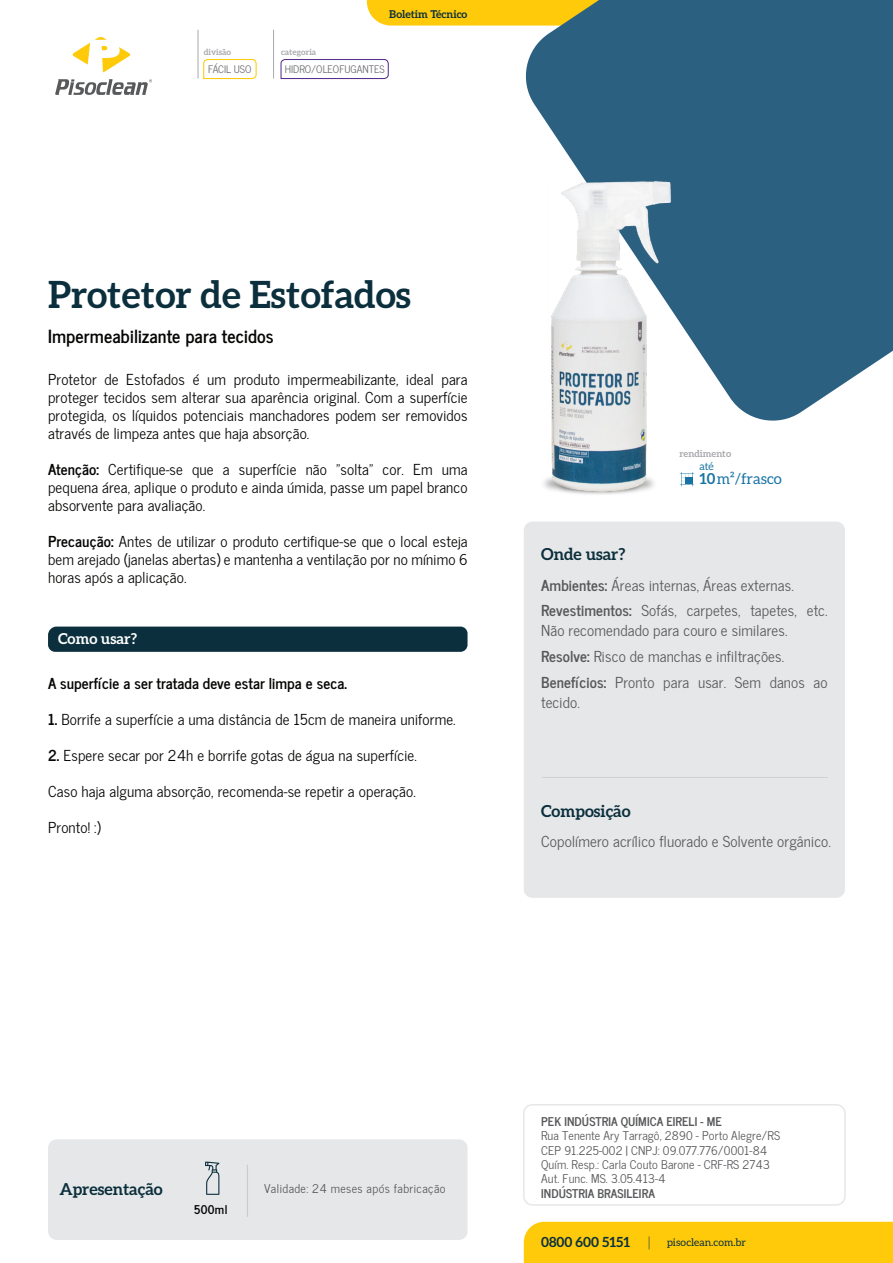
<style>
.page{position:relative;width:893px;height:1263px;background:#fff}
.page>*{position:absolute;margin:0;border:0;box-sizing:border-box;transform-origin:0 0}
.t1{font:300 55.65px "Aleo";color:#afafaf;scale:.25 1}
.t2{font:700 37.5px "Aleo";color:#0b2f3c}
.t3{font:700 18px "News Cycle";letter-spacing:.01em;color:#050504}
.t4{font:700 16.5px "Aleo";color:#0b2f3c}
.t5{font:15.15px "Aleo";color:#1974a5}
.t6{font:15px/18px "News Cycle";letter-spacing:.01em;color:#050504;text-align:justify}
.t7{font:15px/25.8px "News Cycle";letter-spacing:.01em;color:#57585a}
.t8{font:700 15px "News Cycle";letter-spacing:.01em;color:#050504}
.t9{font:700 15px "Aleo";color:#fff}
.t10{font:700 13.95px "Aleo";color:#0b2f3c}
.t11{font:12px/14.4px "News Cycle";letter-spacing:.01em;color:#57585a}
.t12{font:700 12px "News Cycle";letter-spacing:.01em;color:#57585a}
.t13{font:12px "News Cycle";letter-spacing:.035em;color:#57585a}
.t14{font:700 12px "News Cycle";letter-spacing:.035em;color:#050504}
.t15{font:700 10.8px "Aleo";color:#0b2f3c}
.t16{font:10.8px "Aleo";color:#1974a5}
.t17{font:10.5px "Aleo";color:#0b2f3c}
.t18{font:10.35px "News Cycle";color:#6c6d70}
.t19{font:700 9.6px "Aleo";color:#a8a9ad}
.t20{font:700 8.4px "Aleo";color:#a8a9ad}
.s1{font-weight:700}
.s2{font-weight:300;font-size:13.95px}
</style>
<div class="page">
<svg style="left:367px;top:0;width:152px;height:26px;background:#fecc15"></svg>
<svg style="left:519px;top:0;width:374px;height:421px;background:#4a7791"></svg>
<div style="left:48px;top:627px;width:420px;height:25px;background:#0b2f3c"></div>
<div style="left:524px;top:522px;width:321px;height:376px;background:#e6e7e9;border-radius:9px"></div>
<div style="left:523px;top:1104px;width:323px;height:101px;border:2px solid #e6e7e9;border-radius:9px"></div>
<img style="left:544px;top:178px;width:135px;height:344px">
<svg style="left:203px;top:59px;width:54px;height:21px"></svg>
<div style="left:524px;top:1222px;width:369px;height:41px;background:#feca0a"></div>
<hr style="left:198px;top:30px;width:1px;height:49px;background:#a8a9ad">
<svg style="left:72px;top:37px;width:59px;height:35px"></svg>
<svg style="left:55px;top:79px;width:97px;height:16px"></svg>
<hr style="left:542px;top:777px;width:286px;height:1px;background:#d1d2d4">
<svg style="left:680px;top:472px;width:14px;height:14px"></svg>
<div style="left:48px;top:1139px;width:420px;height:101px;background:#e6e7e9;border-radius:9px"></div>
<svg style="left:205px;top:1161px;width:14px;height:34px"></svg>
<svg style="left:280px;top:59px;width:109px;height:21px"></svg>
<hr style="left:273px;top:30px;width:1px;height:49px;background:#a8a9ad">
<p class="t20" style="left:204px;top:47px;width:29px">divisão</p>
<p class="t18" style="left:208px;top:60px;width:45px">FÁCIL USO</p>
<p class="t15" style="left:389px;top:8px;width:80px">Boletim Técnico</p>
<p class="t20" style="left:281px;top:47px;width:37px">categoria</p>
<p class="t18" style="left:285px;top:60px;width:101px">HIDRO/OLEOFUGANTES</p>
<h2 class="t2" style="left:48px;top:273px;width:364px">Protetor de Estofados</h2>
<p class="t3" style="left:48px;top:320px;width:227px">Impermeabilizante para tecidos</p>
<p class="t6" style="left:48px;top:370px;width:421px">Protetor de Estofados é um produto impermeabilizante, ideal para proteger tecidos sem alterar sua aparência original. Com a superfície protegida, os líquidos potenciais manchadores podem ser removidos através de limpeza antes que haja absorção.</p>
<p class="t6" style="left:48px;top:460px;width:421px"><span class="s1">Atenção:</span> Certifique-se que a superfície não "solta" cor. Em uma pequena área, aplique o produto e ainda úmida, passe um papel branco absorvente para avaliação.</p>
<p class="t6" style="left:48px;top:532px;width:421px"><span class="s1">Precaução:</span> Antes de utilizar o produto certifique-se que o local esteja bem arejado (janelas abertas) e mantenha a ventilação por no mínimo 6 horas após a aplicação.</p>
<p class="t9" style="left:58px;top:630px;width:80px">Como usar?</p>
<p class="t8" style="left:48px;top:670px;width:300px">A superfície a ser tratada deve estar limpa e seca.</p>
<p class="t6" style="left:48px;top:709px;width:409px"><span class="s1">1.</span> Borrife a superfície a uma distância de 15cm de maneira uniforme.</p>
<p class="t6" style="left:48px;top:745px;width:370px"><span class="s1">2.</span> Espere secar por 24h e borrife gotas de água na superfície.</p>
<p class="t6" style="left:48px;top:781px;width:369px">Caso haja alguma absorção, recomenda-se repetir a operação.</p>
<p class="t6" style="left:48px;top:817px;width:54px">Pronto! :)</p>
<p class="t19" style="left:679px;top:448px;width:53px">rendimento</p>
<p class="t5" style="left:699px;top:470px;width:84px"><span class="s1">10</span>m²/frasco</p>
<p class="t16" style="left:699px;top:460px;width:16px">até</p>
<p class="t4" style="left:541px;top:545px;width:86px">Onde usar?</p>
<p class="t7" style="left:541px;top:571px;width:288px"><span class="s1">Ambientes:</span> Áreas internas, Áreas externas.<br><span class="s1">Revestimentos:</span> Sofás, carpetes, tapetes, etc.</p>
<p class="t7" style="left:541px;top:617px;width:288px">Não recomendado para couro e similares.<br><span class="s1">Resolve:</span> Risco de manchas e infiltrações.<br><span class="s1">Benefícios:</span> Pronto para usar. Sem danos ao</p>
<p class="t7" style="left:541px;top:688px;width:40px">tecido.</p>
<p class="t4" style="left:541px;top:801px;width:91px">Composição</p>
<p class="t7" style="left:541px;top:828px;width:291px">Copolímero acrílico fluorado e Solvente orgânico.</p>
<h1 class="t1" style="left:246px;top:1157px;width:13px">|</h1>
<p class="t4" style="left:59px;top:1180px;width:105px">Apresentação</p>
<p class="t13" style="left:264px;top:1178px;width:183px">Validade: 24 meses após fabricação</p>
<p class="t14" style="left:194px;top:1198px;width:35px">500ml</p>
<p class="t12" style="left:541px;top:1111px;width:182px">PEK INDÚSTRIA QUÍMICA EIRELI - ME</p>
<p class="t11" style="left:541px;top:1128px;width:241px">Rua Tenente Ary Tarragô, 2890 - Porto Alegre/RS CEP 91.225-002 | CNPJ: 09.077.776/0001-84<br>Quím. Resp.: Carla Couto Barone - CRF-RS 2743<br>Aut. Func. MS. 3.05.413-4</p>
<p class="t12" style="left:541px;top:1183px;width:115px">INDÚSTRIA BRASILEIRA</p>
<p class="t10" style="left:541px;top:1234px;width:90px">0800 600 5151</p>
<p class="t17" style="left:648px;top:1236px;width:100px"><span class="s2">|</span> pisoclean.com.br</p>
</div>
